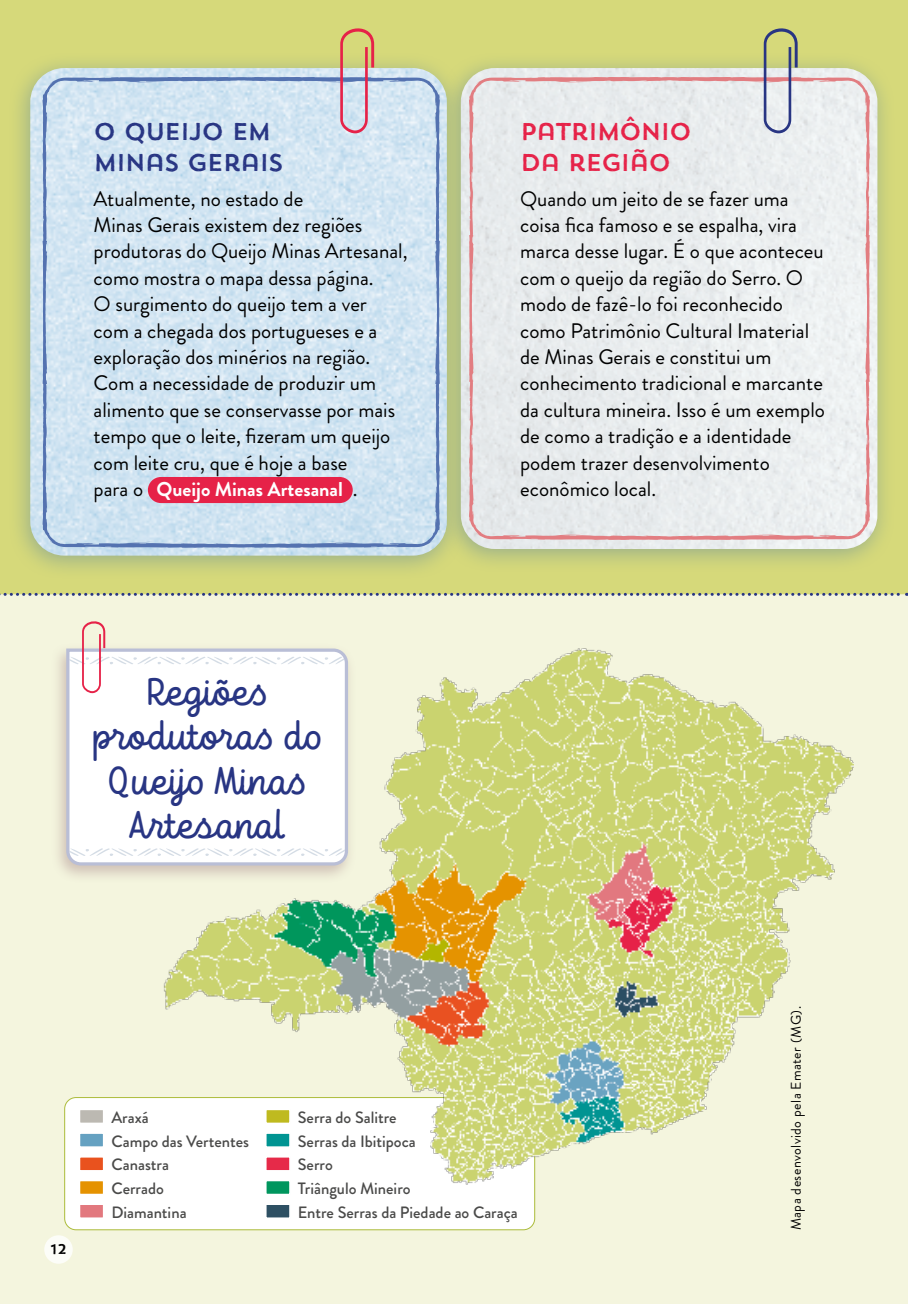
<style>
.page{position:relative;width:908px;height:1304px;background:#fff}
.page>*{position:absolute;margin:0;border:0;box-sizing:border-box;transform-origin:0 0}
.t1{font:38.6px/44.6px "TT Milks Script";color:#283583;text-align:center}
.t2{font:24px/31px "Trend HM Sans W00 One";letter-spacing:-.06em;color:#283583}
.t3{font:24px/31px "Trend HM Sans W00 One";letter-spacing:-.06em;color:#e62248}
.t4{font:21px/26.4px "Brandon Grotesque";color:#000}
.t5{font:700 20px "Brandon Grotesque";color:#fff}
.t6{font:500 16.4px/23.8px "Brandon Grotesque";color:#4a4a49}
.t7{font:14px "Brandon Grotesque";letter-spacing:.03em;color:#000}
.t8{font:14px "Trend HM Sans W00 One";color:#000}
.s1{font-weight:400;font-size:21px;color:#000}
</style>
<div class="page">
<div style="left:0;top:0;width:907px;height:1304px;background:#d6d97a"></div>
<div style="left:0;top:594px;width:907px;height:710px;background:#f4f5de"></div>
<div style="left:438px;top:52px;width:457px;height:521px;background:#5d879b;opacity:.51"></div>
<img style="left:465px;top:68px;width:412px;height:481px">
<svg style="left:469px;top:77px;width:81px;height:157px;fill:#e7eaec"></svg>
<svg style="left:550px;top:77px;width:319px;height:157px;fill:#e9ecee"></svg>
<svg style="left:469px;top:234px;width:81px;height:306px;fill:#e6e9eb"></svg>
<div style="left:550px;top:234px;width:319px;height:306px;background:#eaedef"></div>
<div style="left:7px;top:52px;width:458px;height:528px;background:#5d879b;opacity:.51"></div>
<img style="left:30px;top:68px;width:416px;height:488px">
<svg style="left:42px;top:77px;width:298px;height:18px;fill:#cfe3f1"></svg>
<svg style="left:362px;top:95px;width:77px;height:453px;fill:#d1e4f2"></svg>
<svg style="left:42px;top:95px;width:320px;height:453px;fill:#d1e5f2"></svg>
<div style="left:148px;top:477px;width:204px;height:26px;background:#e62248;border-radius:13px"></div>
<svg style="left:340px;top:28px;width:34px;height:105px"></svg>
<svg style="left:763px;top:28px;width:34px;height:105px"></svg>
<svg style="left:0;top:593px;width:907px;height:3px"></svg>
<div style="left:50px;top:643px;width:306px;height:242px;background:#8c5f6b;opacity:.35"></div>
<svg style="left:65px;top:647px;width:86px;height:220px"></svg>
<div style="left:65px;top:1098px;width:469px;height:132px;background:#fff;border-radius:11px"></div>
<svg style="left:82px;top:621px;width:23px;height:72px"></svg>
<img style="left:151px;top:647px;width:702px;height:584px">
<div style="left:79px;top:1108px;width:25px;height:16px;background:#bcb9b2;border:2px solid #fff"></div>
<div style="left:79px;top:1132px;width:25px;height:16px;background:#65a1c1;border:2px solid #fff"></div>
<div style="left:79px;top:1156px;width:25px;height:16px;background:#e9521e;border:2px solid #fff"></div>
<div style="left:79px;top:1180px;width:25px;height:15px;background:#e59200;border:2px solid #fff"></div>
<div style="left:79px;top:1203px;width:25px;height:16px;background:#e2787e;border:2px solid #fff"></div>
<div style="left:265px;top:1108px;width:26px;height:16px;background:#bfba1f;border:2px solid #fff"></div>
<div style="left:265px;top:1132px;width:26px;height:16px;background:#009492;border:2px solid #fff"></div>
<div style="left:265px;top:1156px;width:26px;height:16px;background:#e62a49;border:2px solid #fff"></div>
<div style="left:265px;top:1180px;width:26px;height:15px;background:#00965e;border:2px solid #fff"></div>
<div style="left:265px;top:1203px;width:26px;height:16px;background:#2e5063;border:2px solid #fff"></div>
<div style="left:44px;top:1235px;width:29px;height:29px;background:#fcfdf8;border-radius:50%"></div>
<p class="t2" style="left:94px;top:115px;width:192px">O QUEIJO EM<br>MINAS GERAIS</p>
<p class="t4" style="left:94px;top:185px;width:315px">Atualmente, no estado de<br>Minas Gerais existem dez regiões produtoras do Queijo Minas Artesanal, como mostra o mapa dessa página.<br>O surgimento do queijo tem a ver com a chegada dos portugueses e a exploração dos minérios na região.<br>Com a necessidade de produzir um alimento que se conservasse por mais tempo que o leite, fizeram um queijo com leite cru, que é hoje a base</p>
<p class="t5" style="left:94px;top:475px;width:265px"><span class="s1">para o</span> Queijo Minas Artesanal <span class="s1">.</span></p>
<p class="t3" style="left:520px;top:115px;width:173px">PATRIMÔNIO<br>DA REGIÃO</p>
<p class="t4" style="left:520px;top:185px;width:306px">Quando um jeito de se fazer uma coisa fica famoso e se espalha, vira marca desse lugar. É o que aconteceu com o queijo da região do Serro. O modo de fazê-lo foi reconhecido como Patrimônio Cultural Imaterial de Minas Gerais e constitui um conhecimento tradicional e marcante da cultura mineira. Isso é um exemplo de como a tradição e a identidade podem trazer desenvolvimento econômico local.</p>
<h1 class="t1" style="left:91px;top:669px;width:233px">Regiões produtoras do<br>Queijo Minas<br>Artesanal</h1>
<p class="t8" style="left:50px;top:1240px;width:18px">12</p>
<p class="t6" style="left:111px;top:1106px;width:139px">Araxá<br>Campo das Vertentes<br>Canastra<br>Cerrado<br>Diamantina</p>
<p class="t6" style="left:297px;top:1106px;width:221px">Serra do Salitre<br>Serras da Ibitipoca<br>Serro<br>Triângulo Mineiro<br>Entre Serras da Piedade ao Caraça</p>
<p class="t7" style="left:785px;top:1230px;width:225px;rotate:-90deg">Mapa desenvolvido pela Emater (MG).</p>
</div>
